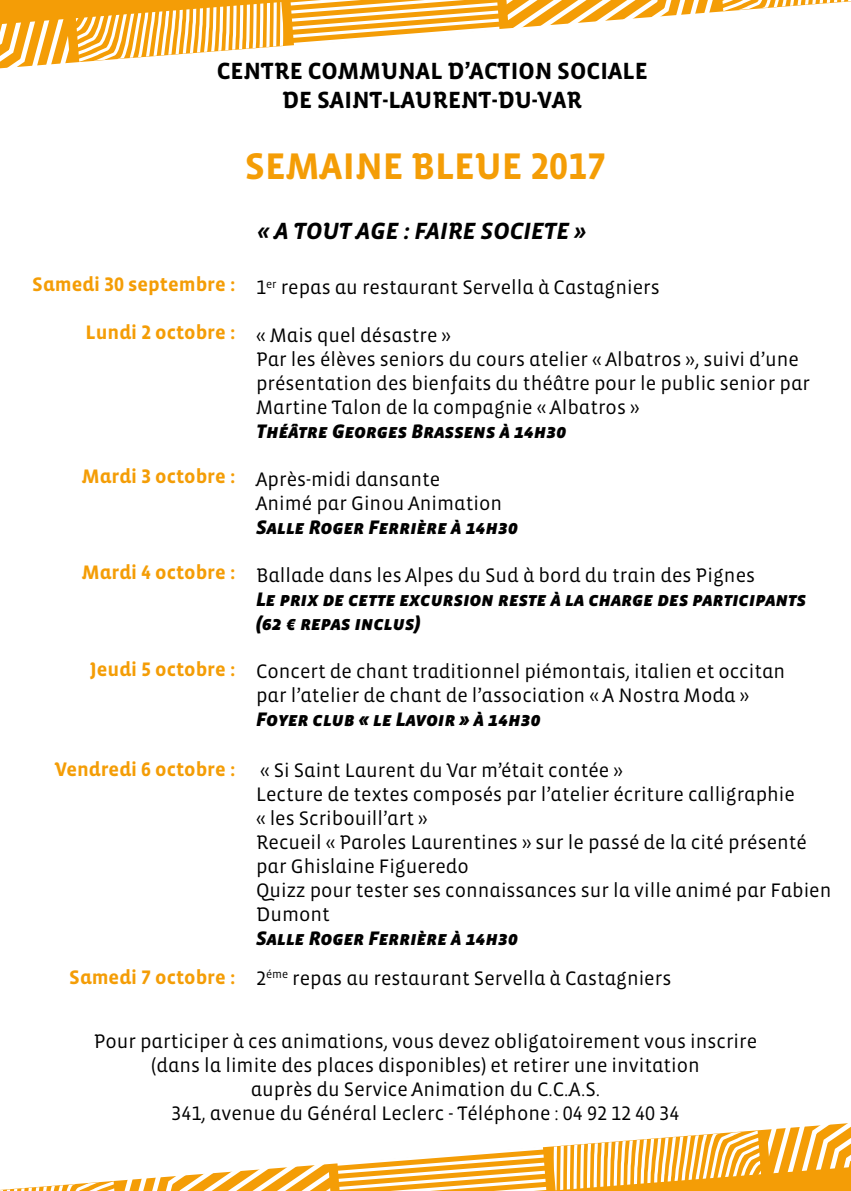
<style>
.page{position:relative;width:851px;height:1191px;background:#fff}
.page>*{position:absolute;margin:0;border:0;box-sizing:border-box;transform-origin:0 0}
.t1{font:700 38px "Vista Sans Alt";color:#f49d06}
.t2{font:700 24px/28.8px "Vista Sans Alt";color:#000;text-align:center}
.t3{font:24px "Vista Sans Alt Bold Ita";color:#000}
.t4{font:20px/24px "Vista Sans Alt";color:#000}
.t5{font:20px/24px "Vista Sans SC Black Ita";color:#000}
.t6{font:700 20px "Vista Sans Alt";color:#f49d06}
</style>
<div class="page">
<svg style="left:0;top:0;width:728px;height:63px"></svg>
<svg style="left:114px;top:1146px;width:736px;height:45px"></svg>
<svg style="left:0;top:19px;width:70px;height:50px"></svg>
<svg style="left:506px;top:0;width:208px;height:31px"></svg>
<svg style="left:76px;top:0;width:423px;height:62px"></svg>
<svg style="left:722px;top:0;width:128px;height:11px"></svg>
<svg style="left:552px;top:1123px;width:298px;height:67px"></svg>
<svg style="left:123px;top:1161px;width:207px;height:30px"></svg>
<svg style="left:337px;top:1146px;width:209px;height:45px"></svg>
<svg style="left:0;top:1181px;width:114px;height:10px"></svg>
<p class="t2" style="left:217px;top:57px;width:432px">CENTRE COMMUNAL D’ACTION SOCIALE<br>DE SAINT-LAURENT-DU-VAR</p>
<h1 class="t1" style="left:245px;top:147px;width:363px">SEMAINE BLEUE 2017</h1>
<p class="t6" style="left:32px;top:274px;width:204px">Samedi 30 septembre :</p>
<p class="t6" style="left:86px;top:322px;width:151px">Lundi 2 octobre :</p>
<p class="t6" style="left:82px;top:466px;width:155px">Mardi 3 octobre :</p>
<p class="t6" style="left:82px;top:562px;width:155px">Mardi 4 octobre :</p>
<p class="t6" style="left:89px;top:658px;width:147px">Jeudi 5 octobre :</p>
<p class="t6" style="left:55px;top:759px;width:182px">Vendredi 6 octobre :</p>
<p class="t6" style="left:69px;top:967px;width:168px">Samedi 7 octobre :</p>
<p class="t3" style="left:257px;top:219px;width:330px">« A TOUT AGE : FAIRE SOCIETE »</p>
<p class="t4" style="left:256px;top:276px;width:405px">1<sup>er</sup> repas au restaurant Servella à Castagniers</p>
<p class="t4" style="left:256px;top:324px;width:555px">« Mais quel désastre »<br>Par les élèves seniors du cours atelier « Albatros », suivi d’une présentation des bienfaits du théâtre pour le public senior par Martine Talon de la compagnie « Albatros »</p>
<p class="t5" style="left:256px;top:420px;width:312px">Théâtre Georges Brassens à 14h30</p>
<p class="t4" style="left:256px;top:468px;width:247px">Après-midi dansante<br>Animé par Ginou Animation</p>
<p class="t5" style="left:256px;top:516px;width:263px">Salle Roger Ferrière à 14h30</p>
<p class="t4" style="left:256px;top:564px;width:500px">Ballade dans les Alpes du Sud à bord du train des Pignes</p>
<p class="t5" style="left:256px;top:588px;width:551px">Le prix de cette excursion reste à la charge des participants (62 € repas inclus)</p>
<p class="t4" style="left:256px;top:660px;width:530px">Concert de chant traditionnel piémontais, italien et occitan par l’atelier de chant de l’association « A Nostra Moda »</p>
<p class="t5" style="left:256px;top:708px;width:286px">Foyer club « le Lavoir » à 14h30</p>
<p class="t4" style="left:256px;top:758px;width:576px">« Si Saint Laurent du Var m’était contée »<br>Lecture de textes composés par l’atelier écriture calligraphie<br>« les Scribouill’art »<br>Recueil « Paroles Laurentines » sur le passé de la cité présenté par Ghislaine Figueredo<br>Quizz pour tester ses connaissances sur la ville animé par Fabien Dumont</p>
<p class="t5" style="left:256px;top:926px;width:263px">Salle Roger Ferrière à 14h30</p>
<p class="t4" style="left:256px;top:966px;width:416px">2<sup>éme</sup> repas au restaurant Servella à Castagniers</p>
<p class="t4" style="left:94px;top:1029px;width:665px;text-align:center">Pour participer à ces animations, vous devez obligatoirement vous inscrire (dans la limite des places disponibles) et retirer une invitation<br>auprès du Service Animation du C.C.A.S.<br>341, avenue du Général Leclerc - Téléphone : 04 92 12 40 34</p>
</div>
